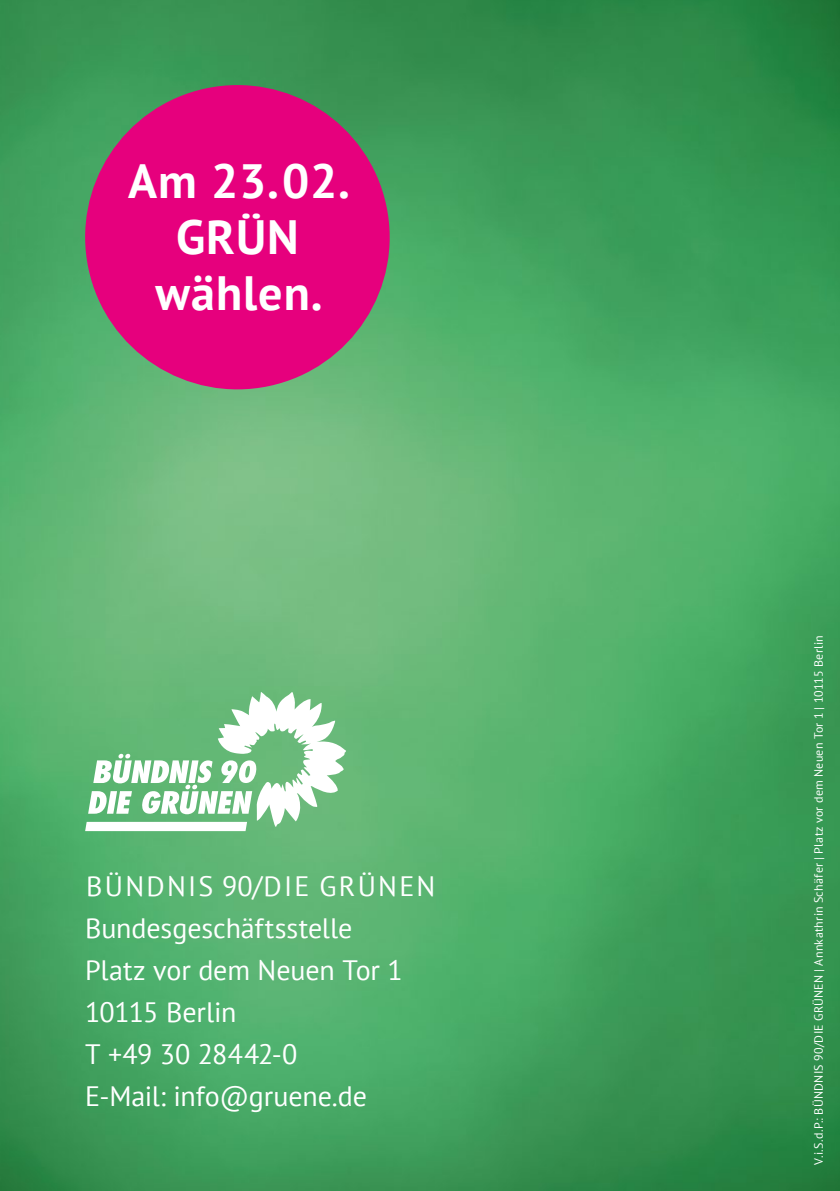
<style>
.page{position:relative;width:840px;height:1191px;background:#fff}
.page>*{position:absolute;margin:0;border:0;box-sizing:border-box;transform-origin:0 0}
.t1{font:700 48px/56px "PT Sans";letter-spacing:.02em;color:#fff;text-align:center}
.t2{font:28px/42px "PT Sans";letter-spacing:-.005em;color:#fff}
.t3{font:12px "PT Sans";letter-spacing:.025em;color:#fff}
</style>
<div class="page">
<img style="left:0;top:0;width:839px;height:1191px">
<svg style="left:71px;top:71px;width:332px;height:332px;background:#b23975"></svg>
<svg style="left:85px;top:692px;width:261px;height:139px"></svg>
<h1 class="t1" style="left:128px;top:152px;width:223px">Am 23.02.<br>GRÜN wählen.</h1>
<p class="t2" style="left:85px;top:864px;width:351px">BÜNDNIS 90/DIE GRÜNEN<br>Bundesgeschäftsstelle<br>Platz vor dem Neuen Tor 1<br>10115 Berlin<br>T +49 30 28442-0<br>E-Mail: info@gruene.de</p>
<p class="t3" style="left:810px;top:1164px;width:531px;rotate:-90deg">V.i.S.d.P.: BÜNDNIS 90/DIE GRÜNEN | Annkathrin Schäfer | Platz vor dem Neuen Tor 1 | 10115 Berlin</p>
</div>
